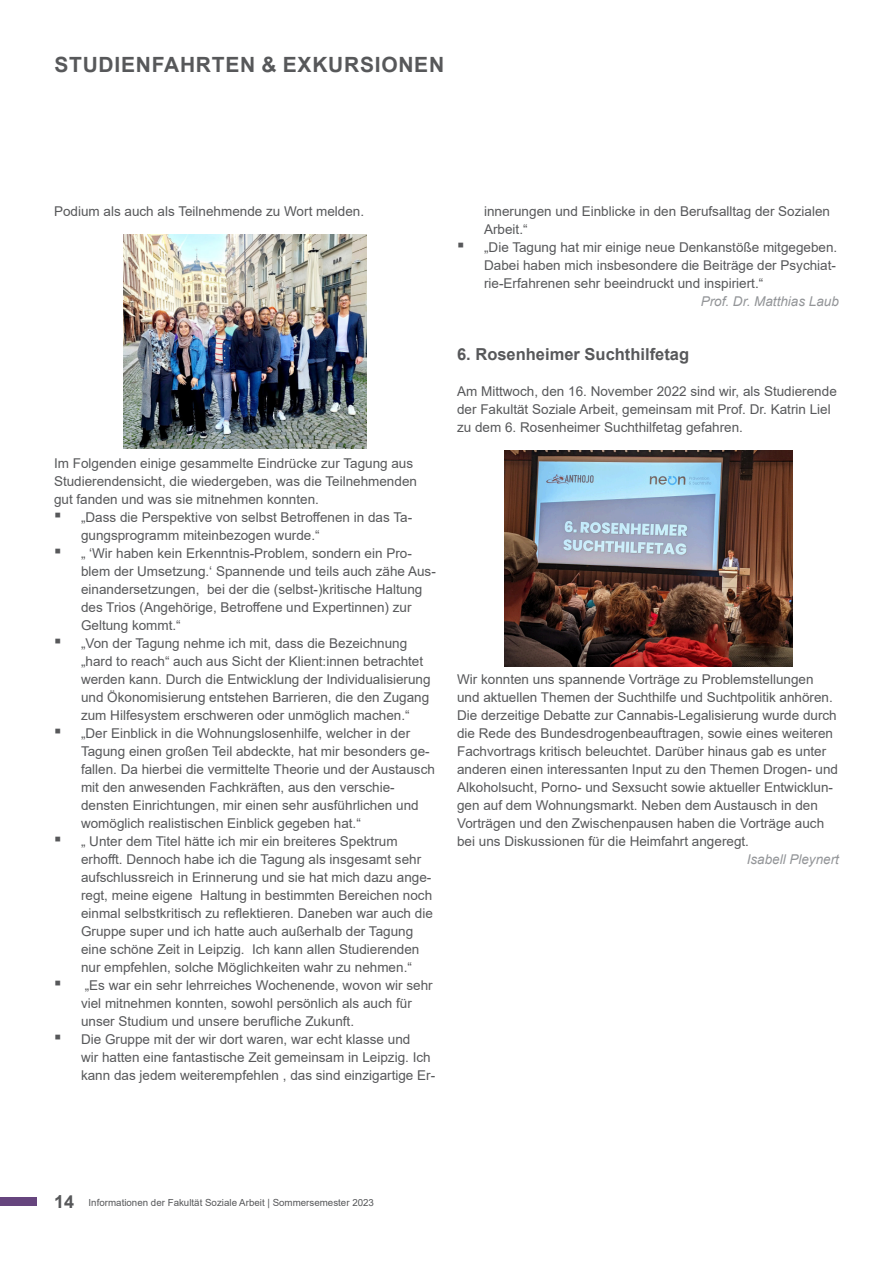
<style>
.page{position:relative;width:893px;height:1263px;background:#fff}
.page>*{position:absolute;margin:0;border:0;box-sizing:border-box;transform-origin:0 0}
.Fließtext{font:700 21px "Arial";letter-spacing:.035em;color:#57585a}
.t1{font:700 18px "Arial";color:#57585a}
.Aufzählung{font:700 16.5px "Arial";color:#57585a}
.Aufzählung-2{font:13.5px/18px "Arial";color:#57585a}
.Aufzählung-3{font:italic 13.5px "Arial";color:#939598}
.t2{font:9.75px "Arial";color:#57585a}
.s1{font-size:21px}
</style>
<div class="page">
<div style="left:0;top:1197px;width:37px;height:9px;background:#66457e"></div>
<img style="left:123px;top:234px;width:243px;height:214px">
<img style="left:504px;top:450px;width:288px;height:216px">
<p class="Fließtext" style="left:54px;top:50px;width:391px">STUDIENFAHRTEN &amp; EXKURSIONEN</p>
<p class="Aufzählung-2" style="left:54px;top:202px;width:312px">Podium als auch als Teilnehmende zu Wort melden.</p>
<p class="Aufzählung-2" style="left:54px;top:454px;width:364px">Im Folgenden einige gesammelte Eindrücke zur Tagung aus<br>Studierendensicht, die wiedergeben, was die Teilnehmenden gut fanden und was sie mitnehmen konnten.</p>
<p class="Aufzählung-2" style="left:81px;top:508px;width:333px;text-indent:-27px"><span class="s1">▪</span> „Dass die Perspektive von selbst Betroffenen in das Ta&shy;gungsprogramm miteinbezogen wurde.“</p>
<p class="Aufzählung-2" style="left:81px;top:544px;width:356px;text-indent:-27px"><span class="s1">▪</span> „ ‘Wir haben kein Erkenntnis-Problem, sondern ein Pro&shy;blem der Umsetzung.‘ Spannende und teils auch zähe Aus&shy;einandersetzungen, bei der die (selbst-)kritische Haltung des Trios (Angehörige, Betroffene und Expertinnen) zur Geltung kommt.“</p>
<p class="Aufzählung-2" style="left:81px;top:634px;width:351px;text-indent:-27px"><span class="s1">▪</span> „Von der Tagung nehme ich mit, dass die Bezeichnung „hard to reach“ auch aus Sicht der Klient:innen betrachtet werden kann. Durch die Entwicklung der Individualisierung und Ökonomisierung entstehen Barrieren, die den Zugang zum Hilfesystem erschweren oder unmöglich machen.“</p>
<p class="Aufzählung-2" style="left:81px;top:724px;width:355px;text-indent:-27px"><span class="s1">▪</span> „Der Einblick in die Wohnungslosenhilfe, welcher in der Tagung einen großen Teil abdeckte, hat mir besonders ge&shy;fallen. Da hierbei die vermittelte Theorie und der Austausch mit den anwesenden Fachkräften, aus den verschie&shy;densten Einrichtungen, mir einen sehr ausführlichen und womöglich realistischen Einblick gegeben hat.“</p>
<p class="Aufzählung-2" style="left:81px;top:832px;width:353px;text-indent:-27px"><span class="s1">▪</span> „ Unter dem Titel hätte ich mir ein breiteres Spektrum erhofft. Dennoch habe ich die Tagung als insgesamt sehr aufschlussreich in Erinnerung und sie hat mich dazu ange&shy;regt, meine eigene Haltung in bestimmten Bereichen noch einmal selbstkritisch zu reflektieren. Daneben war auch die Gruppe super und ich hatte auch außerhalb der Tagung eine schöne Zeit in Leipzig. Ich kann allen Studierenden nur empfehlen, solche Möglichkeiten wahr zu nehmen.“</p>
<p class="Aufzählung-2" style="left:81px;top:976px;width:353px;text-indent:-27px"><span class="s1">▪</span> „Es war ein sehr lehrreiches Wochenende, wovon wir sehr viel mitnehmen konnten, sowohl persönlich als auch für unser Studium und unsere berufliche Zukunft.</p>
<p class="Aufzählung-2" style="left:81px;top:1030px;width:356px;text-indent:-27px"><span class="s1">▪</span> Die Gruppe mit der wir dort waren, war echt klasse und<br>wir hatten eine fantastische Zeit gemeinsam in Leipzig. Ich kann das jedem weiterempfehlen , das sind einzigartige Er-</p>
<p class="Aufzählung-2" style="left:484px;top:202px;width:347px">innerungen und Einblicke in den Berufsalltag der Sozialen<br>Arbeit.“</p>
<p class="Aufzählung-2" style="left:484px;top:238px;width:355px;text-align:justify;text-indent:-27px"><span class="s1">▪</span> „Die Tagung hat mir einige neue Denkanstöße mitgegeben.<br>Dabei haben mich insbesondere die Beiträge der Psychiat&shy;rie-Erfahrenen sehr beeindruckt und inspiriert.“</p>
<p class="Aufzählung-3" style="left:701px;top:293px;width:140px">Prof. Dr. Matthias Laub</p>
<p class="Aufzählung" style="left:457px;top:343px;width:233px">6. Rosenheimer Suchthilfetag</p>
<p class="Aufzählung-2" style="left:457px;top:382px;width:381px">Am Mittwoch, den 16. November 2022 sind wir, als Studierende der Fakultät Soziale Arbeit, gemeinsam mit Prof. Dr. Katrin Liel zu dem 6. Rosenheimer Suchthilfetag gefahren.</p>
<p class="Aufzählung-2" style="left:457px;top:670px;width:383px">Wir konnten uns spannende Vorträge zu Problemstellungen und aktuellen Themen der Suchthilfe und Suchtpolitik anhören.<br>Die derzeitige Debatte zur Cannabis-Legalisierung wurde durch die Rede des Bundesdrogenbeauftragen, sowie eines weiteren Fachvortrags kritisch beleuchtet. Darüber hinaus gab es unter anderen einen interessanten Input zu den Themen Drogen- und Alkoholsucht, Porno- und Sexsucht sowie aktueller Entwicklun&shy;gen auf dem Wohnungsmarkt. Neben dem Austausch in den Vorträgen und den Zwischenpausen haben die Vorträge auch bei uns Diskussionen für die Heimfahrt angeregt.</p>
<p class="Aufzählung-3" style="left:747px;top:851px;width:94px">Isabell Pleynert</p>
<h2 class="t1" style="left:54px;top:1188px;width:22px">14</h2>
<p class="t2" style="left:89px;top:1196px;width:287px">Informationen der Fakultät Soziale Arbeit | Sommersemester 2023</p>
</div>
